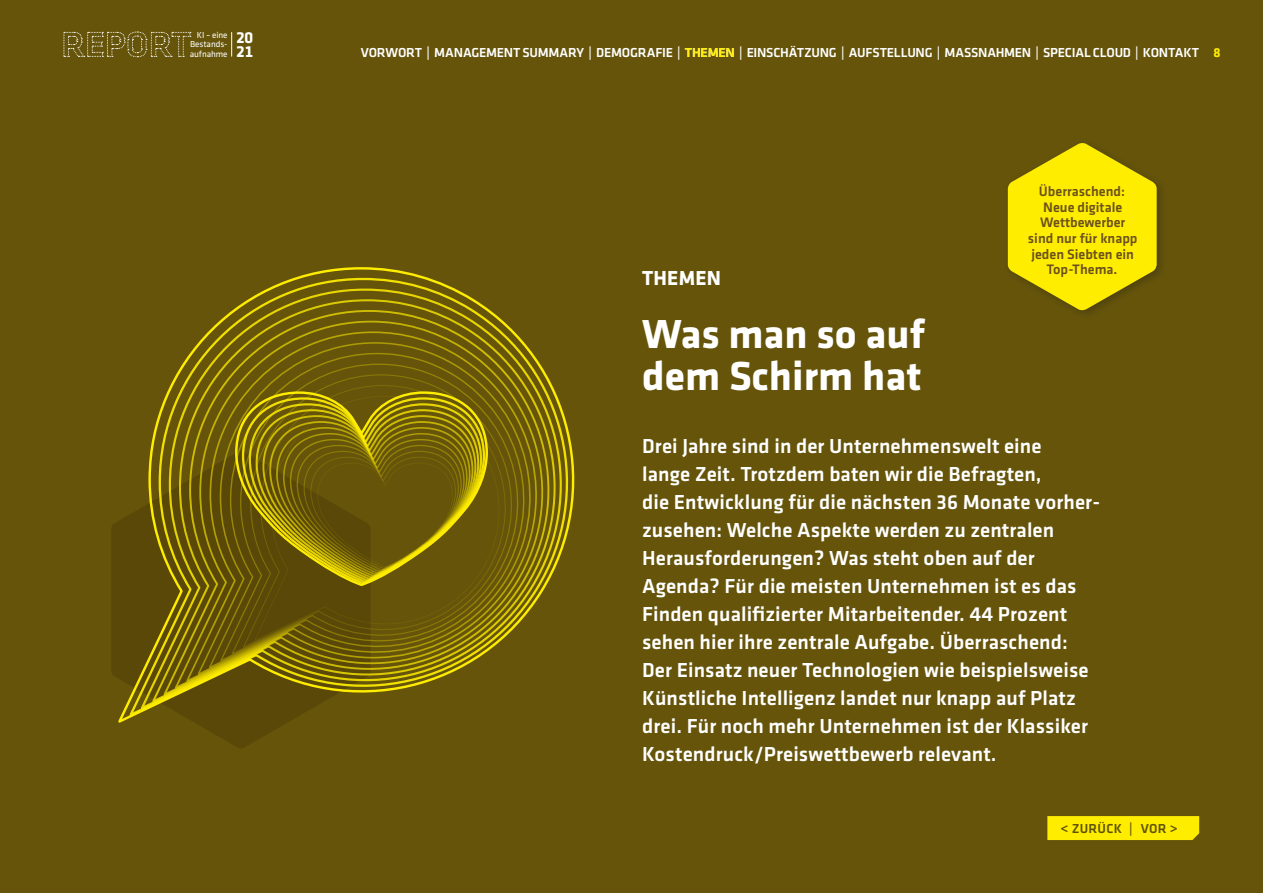
<style>
.page{position:relative;width:1263px;height:893px;background:#65540a}
.page>*{position:absolute;margin:0;border:0;box-sizing:border-box;transform-origin:0 0}
.UC_-_Head-01{font:700 42px/42px "Klavika";color:#fff}
.S21_-_Copy_Intro_14{font:500 21px/28px "Klavika";letter-spacing:.005em;color:#fff}
.UC_-_Head-02{font:700 21px "Klavika";letter-spacing:.01em;color:#fff}
.t1{font:700 16.5px/13.8px "Klavika";color:#fff}
.UC_-_Head-03__Hexago{font:500 14.25px/15.6px "Klavika";color:#6b511d;text-align:center}
.UC_Menü_on{font:500 13.5px "Klavika";letter-spacing:-.015em;color:#fff}
.Kopfzeile{font:500 13.5px "Klavika";letter-spacing:.02em;color:#5e5200}
.t2{font:9px/9.3px "Klavika";letter-spacing:-.01em;color:#fff;text-align:justify}
.s1{color:#ffed00}
.s2{font-weight:700;color:#ffed00}
.s3{font-weight:700}
</style>
<div class="page">
<div style="left:1003px;top:139px;width:164px;height:181px;background:#1d1d1b;opacity:.3"></div>
<svg style="left:1008px;top:142px;width:149px;height:169px"></svg>
<svg style="left:112px;top:522px;width:173px;height:226px"></svg>
<svg style="left:118px;top:267px;width:456px;height:456px"></svg>
<svg style="left:234px;top:390px;width:255px;height:197px"></svg>
<svg style="left:64px;top:31px;width:127px;height:26px"></svg>
<svg style="left:231px;top:32px;width:1px;height:25px"></svg>
<div style="left:1047px;top:816px;width:152px;height:24px;background:#ffed00"></div>
<p class="t2" style="left:190px;top:31px;width:39px;text-indent:7px">KI – eine Bestands&shy;aufnahme</p>
<p class="t1" style="left:236px;top:31px;width:19px">20<br>21</p>
<p class="UC_Menü_on" style="left:361px;top:45px;width:861px">VORWORT | MANAGEMENT SUMMARY | DEMOGRAFIE | <span class="s1">THEMEN</span> | EINSCHÄTZUNG | AUFSTELLUNG | MASSNAHMEN | SPECIAL CLOUD | KONTAKT <span class="s2">8</span></p>
<p class="UC_-_Head-02" style="left:642px;top:266px;width:80px">THEMEN</p>
<p class="UC_-_Head-01" style="left:642px;top:314px;width:285px">Was man so auf dem Schirm hat</p>
<p class="UC_-_Head-03__Hexago" style="left:1028px;top:184px;width:111px">Überraschend:<br>Neue digitale<br>Wettbewerber sind nur für knapp jeden Siebten ein<br>Top-Thema.</p>
<p class="S21_-_Copy_Intro_14" style="left:642px;top:432px;width:457px">Drei Jahre sind in der Unternehmenswelt eine<br>lange Zeit. Trotzdem baten wir die Befragten,<br>die Entwicklung für die nächsten 36 Monate vorher&shy;zusehen: Welche Aspekte werden zu zentralen Herausforderungen? Was steht oben auf der Agenda? Für die meisten Unternehmen ist es das Finden qualifizierter Mitarbeitender. 44 Prozent sehen hier ihre zentrale Aufgabe. Überraschend:<br>Der Einsatz neuer Technologien wie beispielsweise Künstliche Intelligenz landet nur knapp auf Platz drei. Für noch mehr Unternehmen ist der Klassiker Kostendruck/Preiswettbewerb relevant.</p>
<p class="Kopfzeile" style="left:1061px;top:821px;width:73px"><span class="s3">&lt;</span> ZURÜCK |</p>
<p class="Kopfzeile" style="left:1141px;top:821px;width:38px">VOR <span class="s3">&gt;</span></p>
</div>
